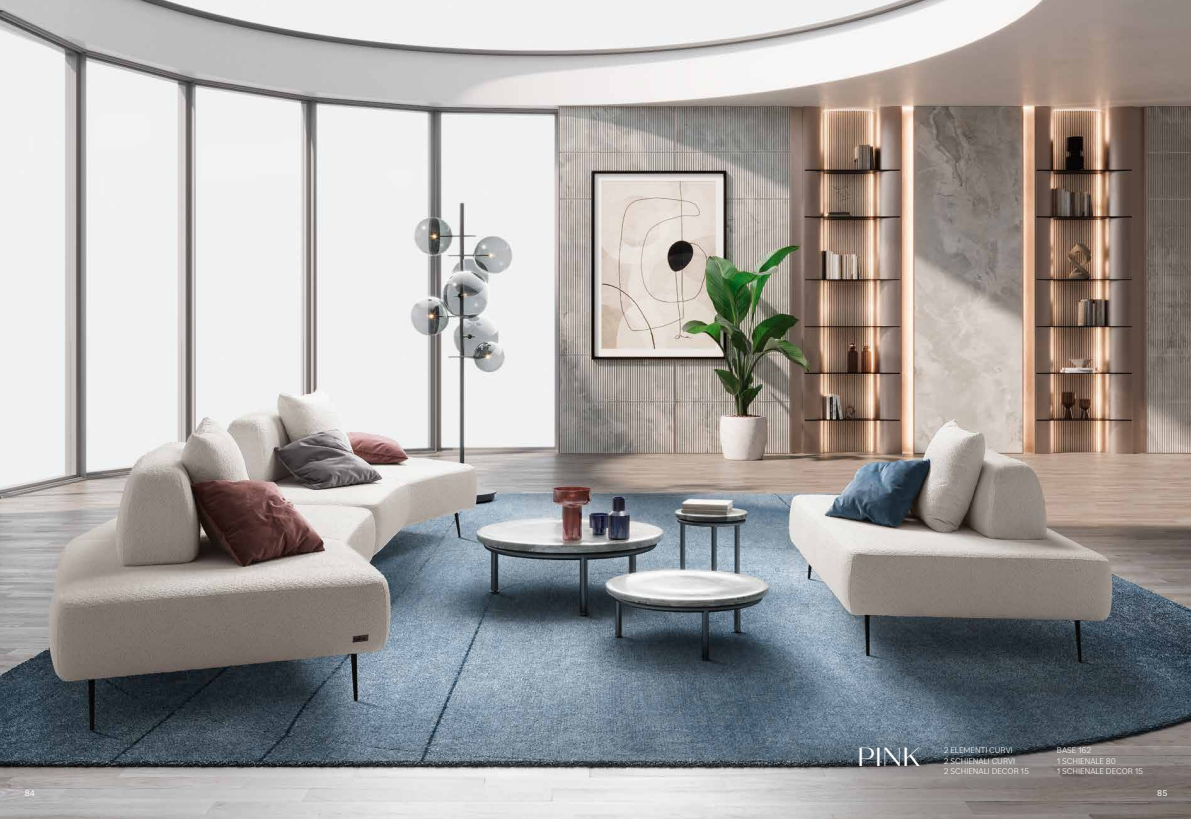
<style>
.page{position:relative;width:1191px;height:819px;background:#fff}
.page>*{position:absolute;margin:0;border:0;box-sizing:border-box;transform-origin:0 0}
.t1{font:26.25px "Quiche Sans";color:#fff}
.t2{font:300 8.75px/10.5px "Bilo";color:#fff}
.t3{font:8.75px "Bilo";color:#fff}
</style>
<div class="page">
<img style="left:0;top:0;width:1191px;height:819px">
<h1 class="t1" style="left:857px;top:741px;width:65px">PINK</h1>
<p class="t2" style="left:943px;top:744px;width:87px">2 ELEMENTI CURVI<br>2 SCHIENALI CURVI<br>2 SCHIENALI DECOR 15</p>
<p class="t2" style="left:1057px;top:744px;width:88px">BASE 162<br>1 SCHIENALE 80<br>1 SCHIENALE DECOR 15</p>
<p class="t3" style="left:25px;top:787px;width:12px">84</p>
<p class="t3" style="left:1157px;top:787px;width:12px">85</p>
</div>
